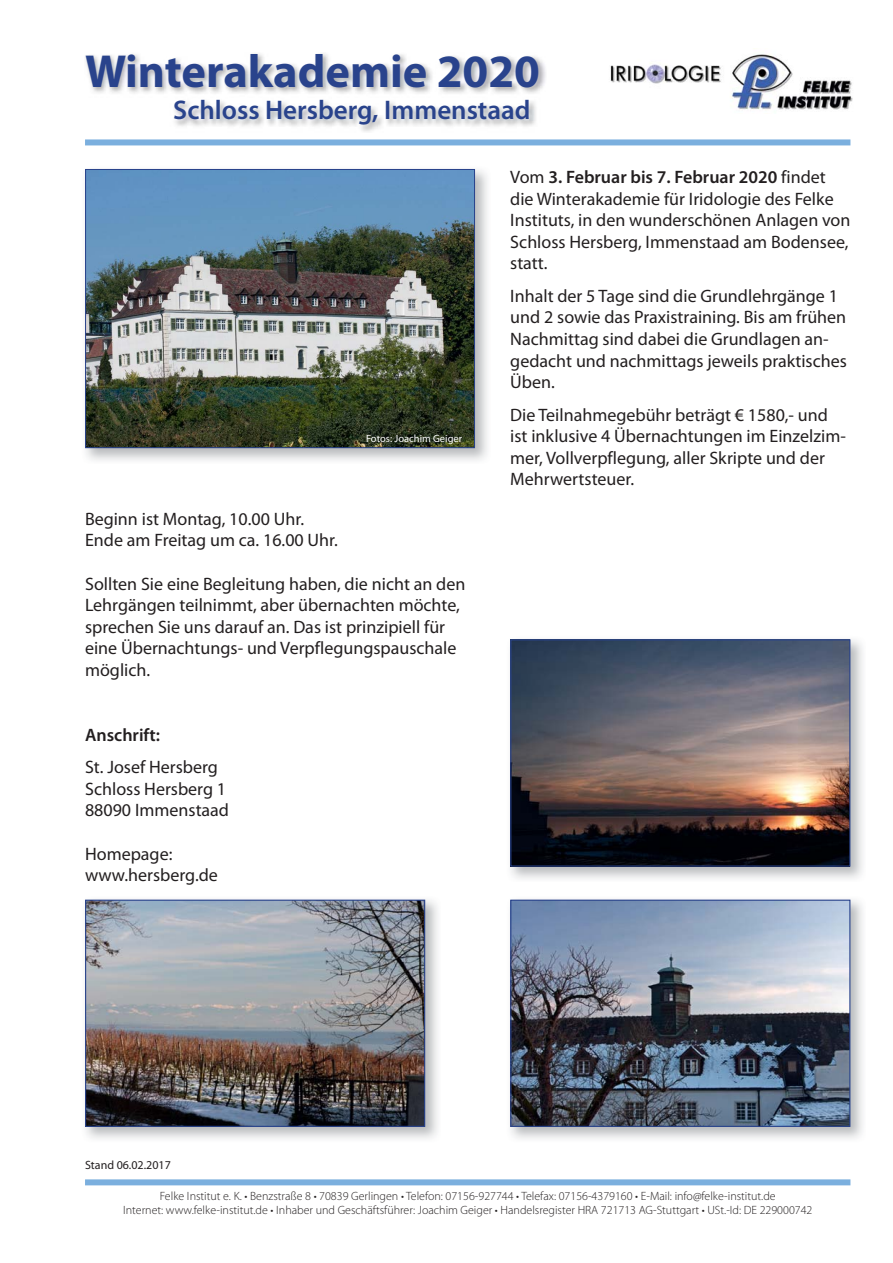
<style>
.page{position:relative;width:893px;height:1263px;background:#fff}
.page>*{position:absolute;margin:0;border:0;box-sizing:border-box;transform-origin:0 0}
.t1{font:700 46.5px "Myriad Pro";color:#29438c}
.t2{font:600 27px "Myriad Pro";color:#29438c}
.t3{font:18px/21.6px "Myriad Pro";color:#231f20}
.t4{font:600 18px "Myriad Pro";color:#231f20}
.t5{font:300 12px/14.4px "Myriad Pro";color:#231f20;text-align:center}
.t6{font:12px "Myriad Pro";color:#231f20}
.t7{font:10.5px "Myriad Pro";color:#fff}
.s1{font-weight:600}
</style>
<div class="page">
<div style="left:85px;top:1179px;width:765px;height:6px;background:#7bafde"></div>
<img style="left:86px;top:53px;width:460px;height:79px">
<img style="left:85px;top:168px;width:402px;height:293px">
<img style="left:87px;top:171px;width:386px;height:275px">
<div style="left:85px;top:169px;width:390px;height:279px;border:1px solid #29438c"></div>
<img style="left:510px;top:639px;width:353px;height:240px">
<img style="left:512px;top:641px;width:336px;height:224px">
<div style="left:510px;top:639px;width:340px;height:228px;border:1px solid #29438c"></div>
<img style="left:510px;top:899px;width:353px;height:240px">
<img style="left:512px;top:902px;width:336px;height:223px">
<div style="left:510px;top:900px;width:340px;height:227px;border:1px solid #29438c"></div>
<img style="left:85px;top:899px;width:353px;height:240px">
<img style="left:87px;top:902px;width:336px;height:223px">
<div style="left:85px;top:900px;width:340px;height:227px;border:1px solid #29438c"></div>
<img style="left:610px;top:54px;width:243px;height:56px">
<div style="left:85px;top:139px;width:765px;height:6px;background:#7bafde"></div>
<h1 class="t1" style="left:85px;top:54px;width:456px">Winterakademie 2020</h1>
<h2 class="t2" style="left:173px;top:100px;width:359px">Schloss Hersberg, Immenstaad</h2>
<p class="t7" style="left:366px;top:434px;width:98px">Fotos: Joachim Geiger</p>
<p class="t3" style="left:85px;top:510px;width:254px">Beginn ist Montag, 10.00 Uhr.<br>Ende am Freitag um ca. 16.00 Uhr.</p>
<p class="t3" style="left:85px;top:574px;width:382px">Sollten Sie eine Begleitung haben, die nicht an den Lehrgängen teilnimmt, aber übernachten möchte, sprechen Sie uns darauf an. Das ist prinzipiell für eine Übernachtungs- und Verpflegungspauschale möglich.</p>
<p class="t4" style="left:85px;top:728px;width:77px">Anschrift:</p>
<p class="t3" style="left:85px;top:758px;width:146px">St. Josef Hersberg<br>Schloss Hersberg 1<br>88090 Immenstaad</p>
<p class="t3" style="left:85px;top:844px;width:134px">Homepage: www.hersberg.de</p>
<p class="t3" style="left:510px;top:168px;width:342px">Vom <span class="s1">3. Februar bis 7. Februar 2020</span> findet die Winterakademie für Iridologie des Felke Instituts, in den wunderschönen Anlagen von Schloss Hersberg, Immenstaad am Bodensee, statt.</p>
<p class="t3" style="left:510px;top:287px;width:338px">Inhalt der 5 Tage sind die Grundlehrgänge 1 und 2 sowie das Praxistraining. Bis am frühen Nachmittag sind dabei die Grundlagen an&shy;gedacht und nachmittags jeweils praktisches Üben.</p>
<p class="t3" style="left:510px;top:406px;width:337px">Die Teilnahmegebühr beträgt € 1580,- und ist inklusive 4 Übernachtungen im Einzelzim&shy;mer, Vollverpflegung, aller Skripte und der Mehrwertsteuer.</p>
<p class="t6" style="left:85px;top:1161px;width:87px">Stand 06.02.2017</p>
<p class="t5" style="left:123px;top:1190px;width:691px">Felke Institut e. K. • Benzstraße 8 • 70839 Gerlingen • Telefon: 07156-927744 • Telefax: 07156-4379160 • E-Mail: info@felke-institut.de<br>Internet: www.felke-institut.de • Inhaber und Geschäftsführer: Joachim Geiger • Handelsregister HRA 721713 AG-Stuttgart • USt.-Id: DE 229000742</p>
</div>
